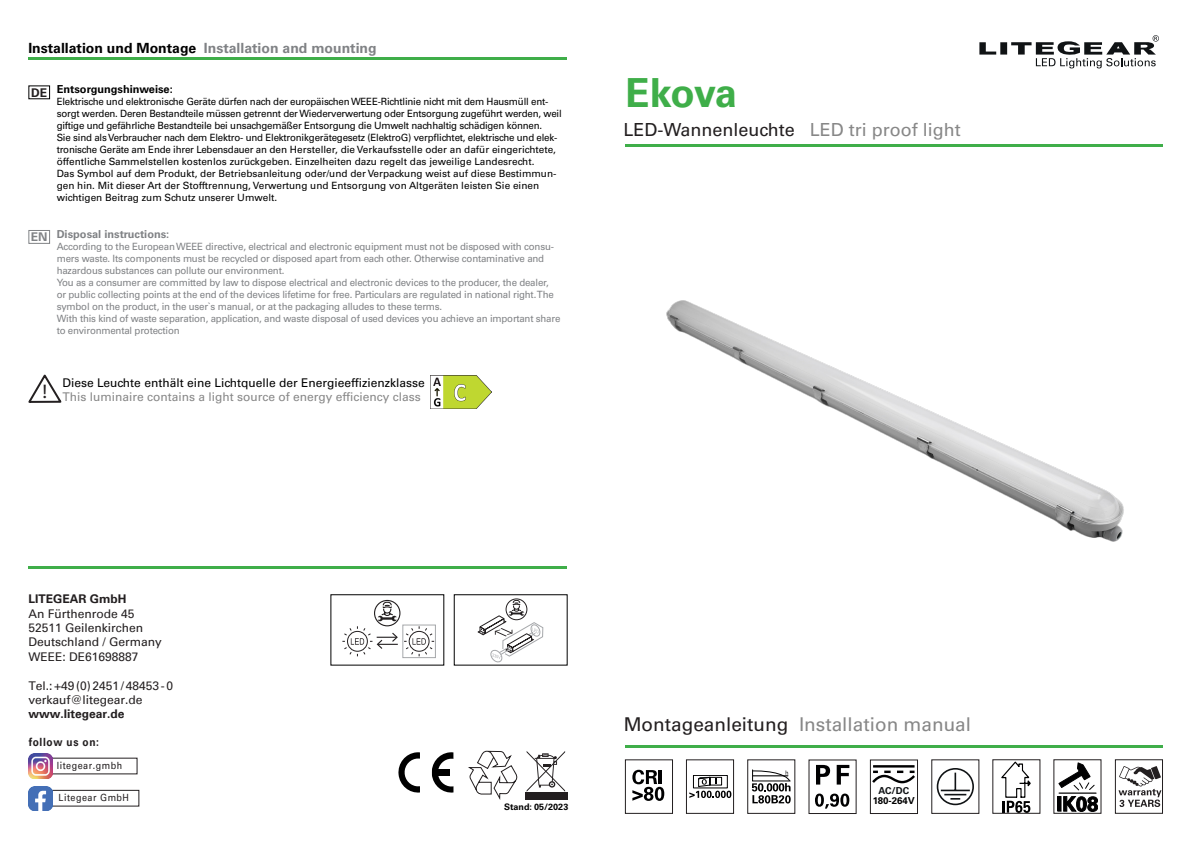
<style>
.page{position:relative;width:1191px;height:842px;background:#fff}
.page>*{position:absolute;margin:0;border:0;box-sizing:border-box;transform-origin:0 0}
.t1{font:700 40px "Univers LT Std";letter-spacing:-.025em;color:#3fae49}
.t2{font:19.7px "Myriad Pro";color:#231f20;scale:1.04 1}
.t3{font:19px "Univers LT Std";color:#878787}
.t4{font:18px "Univers LT Std";color:#231f20}
.t5{font:700 14px "Univers LT Std";color:#808285}
.t6{font:12px/14.4px "Univers";color:#231f20}
.t7{font:12px "Univers LT Std";color:#000}
.t8{font:12px "Univers LT Std";color:#878787}
.t9{font:700 12px "Univers";color:#231f20}
.t10{font:700 12px "Univers LT Std";color:#231f20}
.t11{font:700 12px "Univers LT Std";color:#808285}
.t12{font:700 11.4px "Univers";letter-spacing:.06em;color:#231f20;scale:.9 1}
.t13{font:700 11px "Univers LT Std";color:#808285}
.t14{font:700 11px "Univers LT Std";color:#000}
.t15{font:10px/12px "Univers LT Std";letter-spacing:-.02em;color:#000}
.t16{font:10px/12px "Univers LT Std";letter-spacing:-.02em;color:#808285}
.t17{font:9.9px "Univers";letter-spacing:.06em;color:#231f20;scale:.9 1}
.t18{font:700 9.6px "Univers LT Std";color:#000001}
.t19{font:700 9.6px "Univers LT Std";color:#101315}
.t20{font:700 9px "Univers LT Std";color:#000}
.s1{color:#000}
.s2{color:#878787}
.s3{color:#231f20}
</style>
<div class="page">
<hr style="left:625px;top:144px;width:537px;height:3px;background:#3fae49">
<svg style="left:1001px;top:762px;width:29px;height:49px"></svg>
<svg style="left:752px;top:769px;width:38px;height:34px"></svg>
<div style="left:936px;top:768px;width:38px;height:37px;border:2px solid #101315;border-radius:50%"></div>
<svg style="left:940px;top:773px;width:29px;height:27px"></svg>
<svg style="left:632px;top:770px;width:32px;height:31px"></svg>
<div style="left:693px;top:775px;width:34px;height:13px;border:1px solid #000001"></div>
<svg style="left:689px;top:777px;width:42px;height:21px"></svg>
<svg style="left:816px;top:765px;width:14px;height:19px"></svg>
<svg style="left:836px;top:765px;width:13px;height:19px"></svg>
<svg style="left:815px;top:793px;width:34px;height:15px"></svg>
<svg style="left:872px;top:765px;width:43px;height:19px"></svg>
<div style="left:870px;top:760px;width:47px;height:54px;border:1px solid #231f20"></div>
<div style="left:1057px;top:796px;width:4px;height:15px;border:1px solid #000001"></div>
<svg style="left:1058px;top:763px;width:39px;height:48px"></svg>
<svg style="left:1118px;top:766px;width:42px;height:41px"></svg>
<hr style="left:625px;top:745px;width:537px;height:3px;background:#3fae49">
<div style="left:374px;top:600px;width:26px;height:26px;border:1px solid #231f20;border-radius:50%"></div>
<div style="left:402px;top:625px;width:34px;height:33px;border:1px solid #a6a8ab"></div>
<svg style="left:342px;top:601px;width:93px;height:56px"></svg>
<div style="left:505px;top:598px;width:22px;height:22px;border:1px solid #231f20;border-radius:50%"></div>
<svg style="left:477px;top:599px;width:66px;height:64px"></svg>
<svg style="left:398px;top:751px;width:120px;height:49px"></svg>
<svg style="left:526px;top:751px;width:39px;height:41px"></svg>
<div style="left:525px;top:792px;width:42px;height:7px;background:#231f20"></div>
<img style="left:28px;top:754px;width:24px;height:24px">
<div style="left:38px;top:790px;width:101px;height:16px;border:1px solid #231f20"></div>
<img style="left:28px;top:786px;width:24px;height:24px">
<hr style="left:28px;top:566px;width:539px;height:3px;background:#3fae49">
<div style="left:28px;top:230px;width:22px;height:14px;border:1px solid #808285"></div>
<hr style="left:28px;top:57px;width:539px;height:3px;background:#3fae49">
<svg style="left:979px;top:42px;width:17px;height:13px"></svg>
<div style="left:1000px;top:42px;width:7px;height:13px;background:#101315"></div>
<svg style="left:1011px;top:35px;width:148px;height:33px"></svg>
<img style="left:430px;top:376px;width:61px;height:33px">
<img style="left:666px;top:300px;width:458px;height:242px">
<svg style="left:28px;top:374px;width:34px;height:29px"></svg>
<h3 class="t5" style="left:28px;top:40px;width:350px"><span class="s1">Installation und Montage</span> Installation and mounting</h3>
<p class="t14" style="left:57px;top:83px;width:118px">Entsorgungshinweise:</p>
<p class="t15" style="left:57px;top:96px;width:506px">Elektrische und elektronische Geräte dürfen nach der europäischen WEEE-Richtlinie nicht mit dem Hausmüll ent&shy;sorgt werden. Deren Bestandteile müssen getrennt der Wiederverwertung oder Entsorgung zugeführt werden, weil giftige und gefährliche Bestandteile bei unsachgemäßer Entsorgung die Umwelt nachhaltig schädigen können.<br>Sie sind als Verbraucher nach dem Elektro- und Elektronikgerätegesetz (ElektroG) verpflichtet, elektrische und elek&shy;tronische Geräte am Ende ihrer Lebensdauer an den Hersteller, die Verkaufsstelle oder an dafür eingerichtete, öffentliche Sammelstellen kostenlos zurückgeben. Einzelheiten dazu regelt das jeweilige Landesrecht.<br>Das Symbol auf dem Produkt, der Betriebsanleitung oder/und der Verpackung weist auf diese Bestimmun&shy;gen hin. Mit dieser Art der Stofftrennung, Verwertung und Entsorgung von Altgeräten leisten Sie einen wichtigen Beitrag zum Schutz unserer Umwelt.</p>
<p class="t13" style="left:57px;top:228px;width:114px">Disposal instructions:</p>
<p class="t16" style="left:57px;top:240px;width:505px">According to the European WEEE directive, electrical and electronic equipment must not be disposed with consu&shy;mers waste. Its components must be recycled or disposed apart from each other. Otherwise contaminative and hazardous substances can pollute our environment.<br>You as a consumer are committed by law to dispose electrical and electronic devices to the producer, the dealer, or public collecting points at the end of the devices lifetime for free. Particulars are regulated in national right. The symbol on the product, in the user`s manual, or at the packaging alludes to these terms.<br>With this kind of waste separation, application, and waste disposal of used devices you achieve an important share to environmental protection</p>
<p class="t10" style="left:31px;top:85px;width:17px">DE</p>
<p class="t11" style="left:31px;top:230px;width:18px">EN</p>
<h2 class="t2" style="left:43px;top:379px;width:6px">!</h2>
<p class="t7" style="left:62px;top:375px;width:364px">Diese Leuchte enthält eine Lichtquelle der Energieeffizienzklasse</p>
<p class="t8" style="left:62px;top:390px;width:360px">This luminaire contains a light source of energy efficiency class</p>
<h1 class="t1" style="left:625px;top:70px;width:113px">Ekova</h1>
<h3 class="t4" style="left:623px;top:119px;width:339px">LED-Wannenleuchte <span class="s2">LED tri proof light</span></h3>
<p class="t9" style="left:28px;top:592px;width:100px">LITEGEAR GmbH</p>
<p class="t6" style="left:28px;top:606px;width:135px">An Fürthenrode 45<br>52511 Geilenkirchen<br>Deutschland / Germany<br>WEEE: DE61698887</p>
<p class="t6" style="left:28px;top:678px;width:146px">Tel.:+49 (0) 2451 /48453 -0 verkauf@litegear.de</p>
<p class="t9" style="left:28px;top:707px;width:98px">www.litegear.de</p>
<p class="t12" style="left:29px;top:735px;width:80px">follow us on:</p>
<p class="t17" style="left:57px;top:759px;width:74px">litegear.gmbh</p>
<p class="t17" style="left:59px;top:791px;width:80px">Litegear GmbH</p>
<p class="t20" style="left:504px;top:802px;width:66px">Stand: 05/2023</p>
<h3 class="t3" style="left:623px;top:713px;width:349px"><span class="s3">Montageanleitung</span> Installation manual</h3>
<p class="t19" style="left:878px;top:785px;width:32px">AC/DC</p>
<p class="t18" style="left:872px;top:795px;width:44px">180-264V</p>
</div>
